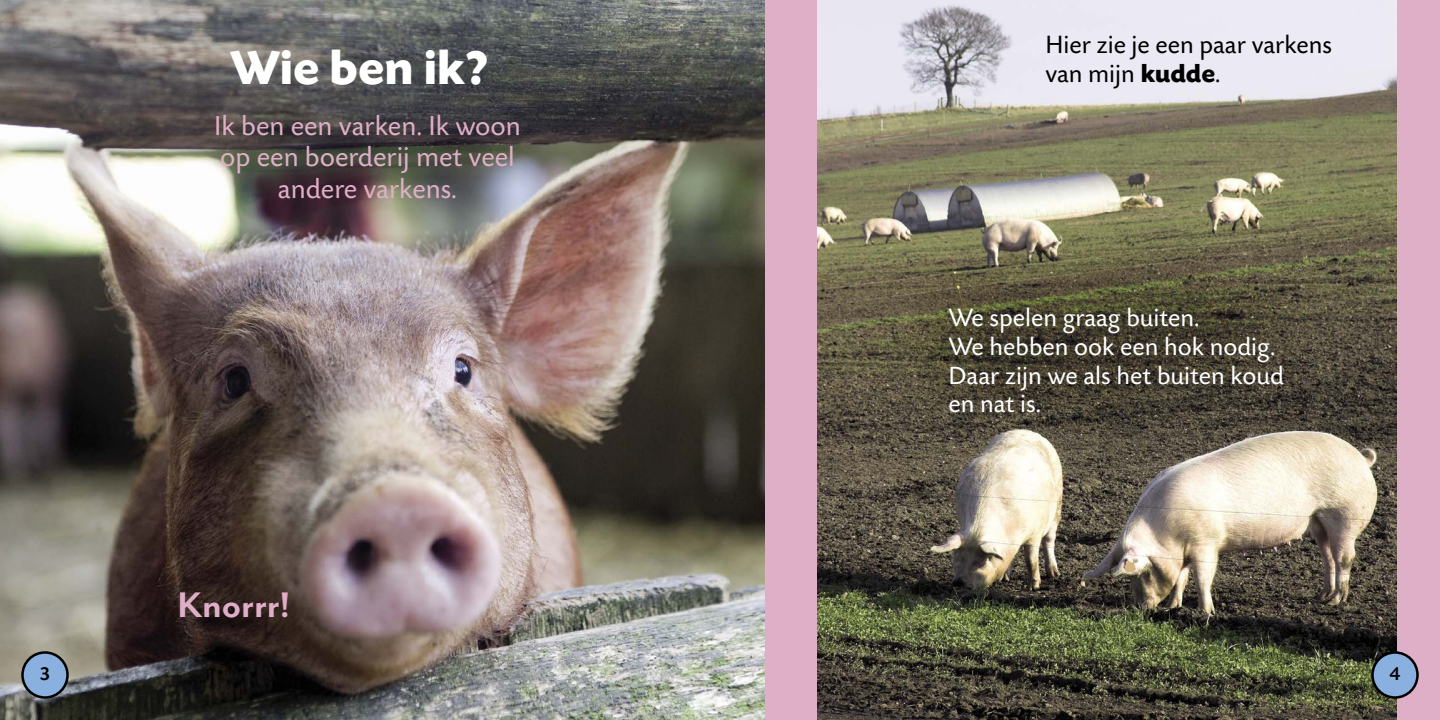
<style>
.page{position:relative;width:1440px;height:720px;background:#fff}
.page>*{position:absolute;margin:0;border:0;box-sizing:border-box;transform-origin:0 0}
.t1{font:700 50px "Today SB";color:#fff}
.t2{font:700 41px "Mr Eaves San OT";color:#deafc7}
.t3{font:28.75px/31.2px "Today SB";color:#deafc7;text-align:center}
.t4{font:26.25px/28.8px "Today SB";color:#fff}
.t5{font:26.25px/28.8px "Today SB";color:#000}
.t6{font:500 20px "Today SB";color:#000}
.s1{font-weight:700}
</style>
<div class="page">
<div style="left:765px;top:0;width:675px;height:720px;background:#deafc7"></div>
<img style="left:818px;top:0;width:579px;height:720px">
<img style="left:0;top:0;width:765px;height:720px">
<div style="left:1372px;top:652px;width:46px;height:46px;background:#89b0df;border-radius:50%"></div>
<div style="left:1371px;top:651px;width:48px;height:48px;border:2px solid #000;border-radius:50%"></div>
<div style="left:22px;top:652px;width:46px;height:46px;background:#89b0df;border-radius:50%"></div>
<div style="left:21px;top:651px;width:48px;height:48px;border:2px solid #000;border-radius:50%"></div>
<h1 class="t1" style="left:230px;top:40px;width:260px">Wie ben ik?</h1>
<p class="t3" style="left:214px;top:111px;width:308px">Ik ben een varken. Ik woon op een boerderij met veel andere varkens.</p>
<h2 class="t2" style="left:177px;top:582px;width:115px">Knorrr!</h2>
<p class="t5" style="left:1045px;top:31px;width:288px">Hier zie je een paar varkens van mijn <span class="s1">kudde</span>.</p>
<p class="t4" style="left:948px;top:304px;width:337px">We spelen graag buiten.<br>We hebben ook een hok nodig.<br>Daar zijn we als het buiten koud en nat is.</p>
<p class="t6" style="left:40px;top:663px;width:12px">3</p>
<p class="t6" style="left:1390px;top:663px;width:12px">4</p>
</div>
